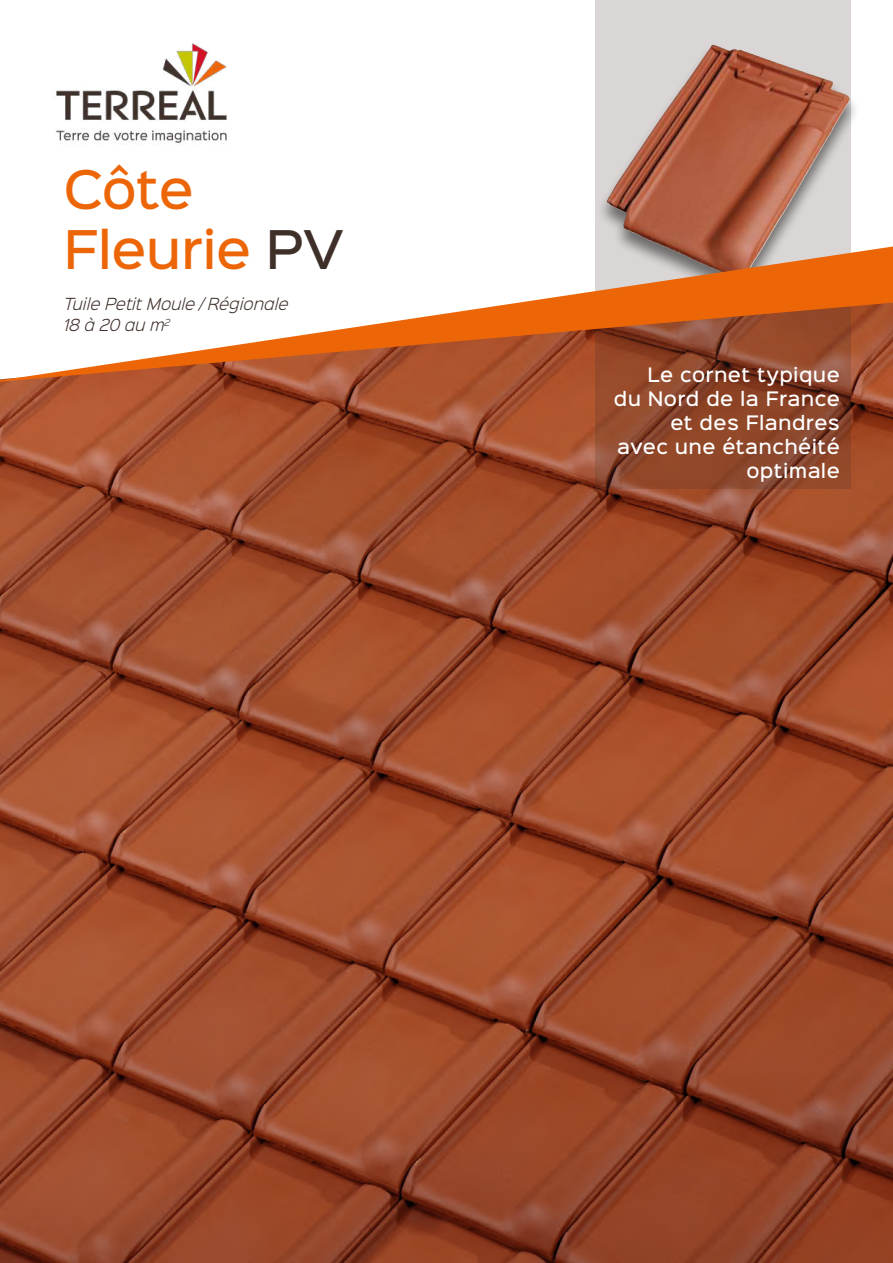
<style>
.page{position:relative;width:893px;height:1263px;background:#fff}
.page>*{position:absolute;margin:0;border:0;box-sizing:border-box;transform-origin:0 0}
.t1{font:500 48px/60px "Sinkin Sans 500";letter-spacing:-.015em;color:#ec6608}
.t2{font:500 18px/24px "Sinkin Sans 500";letter-spacing:.02em;color:#fff;text-align:right}
.t3{font:italic 300 15px/21px "Sinkin Sans 300";color:#3f2f29}
.s1{color:#3f2f29}
</style>
<div class="page">
<img style="left:0;top:382px;width:893px;height:881px">
<img style="left:56px;top:43px;width:171px;height:102px">
<svg style="left:595px;top:0;width:255px;height:489px;background:#a2705d"></svg>
<div style="left:596px;top:45px;width:265px;height:258px;background:#000;opacity:.5"></div>
<svg style="left:703px;top:45px;width:9px;height:13px"></svg>
<svg style="left:0;top:246px;width:893px;height:136px"></svg>
<h1 class="t1" style="left:64px;top:156px;width:282px">Côte<br>Fleurie <span class="s1">PV</span></h1>
<p class="t3" style="left:64px;top:292px;width:226px">Tuile Petit Moule / Régionale<br>18 à 20 au m<sup>2</sup></p>
<p class="t2" style="left:614px;top:362px;width:228px">Le cornet typique<br>du Nord de la France et des Flandres<br>avec une étanchéité optimale</p>
</div>
